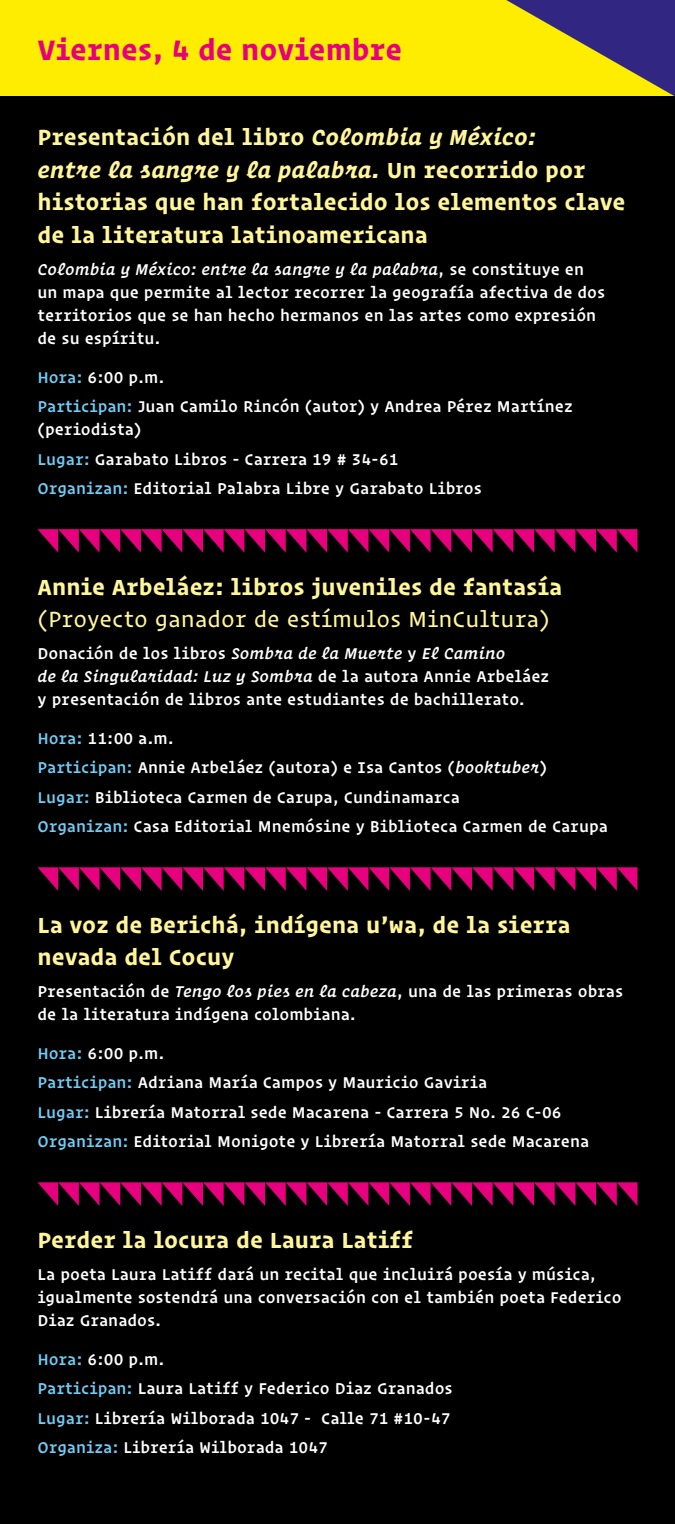
<style>
.page{position:relative;width:675px;height:1524px;background:#fff}
.page>*{position:absolute;margin:0;border:0;box-sizing:border-box;transform-origin:0 0}
.t1{font:700 28.12px "Operator S Sm";letter-spacing:-.005em;color:#e6007d}
.t2{font:700 21.88px/32.5px "Operator S Sm";color:#fff69b}
.t3{font:21.88px "Operator S Sm";color:#fff69b}
.t4{font:500 15.62px/29.4px "Operator S Sm";color:#fff}
.s1{font-style:italic}
.s2{color:#71cbf4}
</style>
<div class="page">
<div style="left:0;top:0;width:675px;height:96px;background:#ffed00"></div>
<div style="left:0;top:96px;width:675px;height:1428px;background:#000"></div>
<svg style="left:38px;top:529px;width:599px;height:24px"></svg>
<svg style="left:38px;top:867px;width:599px;height:24px"></svg>
<svg style="left:38px;top:1182px;width:599px;height:24px"></svg>
<svg style="left:506px;top:0;width:169px;height:96px"></svg>
<h1 class="t1" style="left:38px;top:24px;width:366px">Viernes, 4 de noviembre</h1>
<h2 class="t2" style="left:38px;top:119px;width:590px">Presentación del libro <span class="s1">Colombia y México:<br>entre la sangre y la palabra.</span> Un recorrido por historias que han fortalecido los elementos clave de la literatura latinoamericana</h2>
<p class="t4" style="left:38px;top:256px;width:569px;line-height:23.1px"><span class="s1">Colombia y México: entre la sangre y la palabra</span>, se constituye en un mapa que permite al lector recorrer la geografía afectiva de dos territorios que se han hecho hermanos en las artes como expresión de su espíritu.</p>
<p class="t4" style="left:38px;top:361px;width:537px"><span class="s2">Hora:</span> 6:00 p.m.<br><span class="s2">Participan:</span> Juan Camilo Rincón (autor) y Andrea Pérez Martínez</p>
<p class="t4" style="left:38px;top:413px;width:446px">(periodista)<br><span class="s2">Lugar:</span> Garabato Libros - Carrera 19 # 34-61<br><span class="s2">Organizan:</span> Editorial Palabra Libre y Garabato Libros</p>
<h2 class="t2" style="left:38px;top:568px;width:526px">Annie Arbeláez: libros juveniles de fantasía</h2>
<h2 class="t3" style="left:38px;top:599px;width:514px">(Proyecto ganador de estímulos MinCultura)</h2>
<p class="t4" style="left:38px;top:640px;width:513px;line-height:23.1px">Donación de los libros <span class="s1">Sombra de la Muerte</span> y <span class="s1">El Camino<br>de la Singularidad: Luz y Sombra</span> de la autora Annie Arbeláez y presentación de libros ante estudiantes de bachillerato.</p>
<p class="t4" style="left:38px;top:722px;width:572px"><span class="s2">Hora:</span> 11:00 a.m.<br><span class="s2">Participan:</span> Annie Arbeláez (autora) e Isa Cantos (<span class="s1">booktuber</span>)<br><span class="s2">Lugar:</span> Biblioteca Carmen de Carupa, Cundinamarca<br><span class="s2">Organizan:</span> Casa Editorial Mnemósine y Biblioteca Carmen de Carupa</p>
<h2 class="t2" style="left:38px;top:906px;width:535px">La voz de Berichá, indígena u’wa, de la sierra nevada del Cocuy</h2>
<p class="t4" style="left:38px;top:978px;width:587px;line-height:23.1px">Presentación de <span class="s1">Tengo los pies en la cabeza</span>, una de las primeras obras de la literatura indígena colombiana.</p>
<p class="t4" style="left:38px;top:1037px;width:553px"><span class="s2">Hora:</span> 6:00 p.m.<br><span class="s2">Participan:</span> Adriana María Campos y Mauricio Gaviria<br><span class="s2">Lugar:</span> Librería Matorral sede Macarena - Carrera 5 No. 26 C-06<br><span class="s2">Organizan:</span> Editorial Monigote y Librería Matorral sede Macarena</p>
<h2 class="t2" style="left:38px;top:1221px;width:377px">Perder la locura de Laura Latiff</h2>
<p class="t4" style="left:38px;top:1261px;width:586px;line-height:23.1px">La poeta Laura Latiff dará un recital que incluirá poesía y música, igualmente sostendrá una conversación con el también poeta Federico<br>Diaz Granados.</p>
<p class="t4" style="left:38px;top:1343px;width:417px"><span class="s2">Hora:</span> 6:00 p.m.<br><span class="s2">Participan:</span> Laura Latiff y Federico Diaz Granados <span class="s2">Lugar:</span> Librería Wilborada 1047 - Calle 71 #10-47<br><span class="s2">Organiza:</span> Librería Wilborada 1047</p>
</div>
